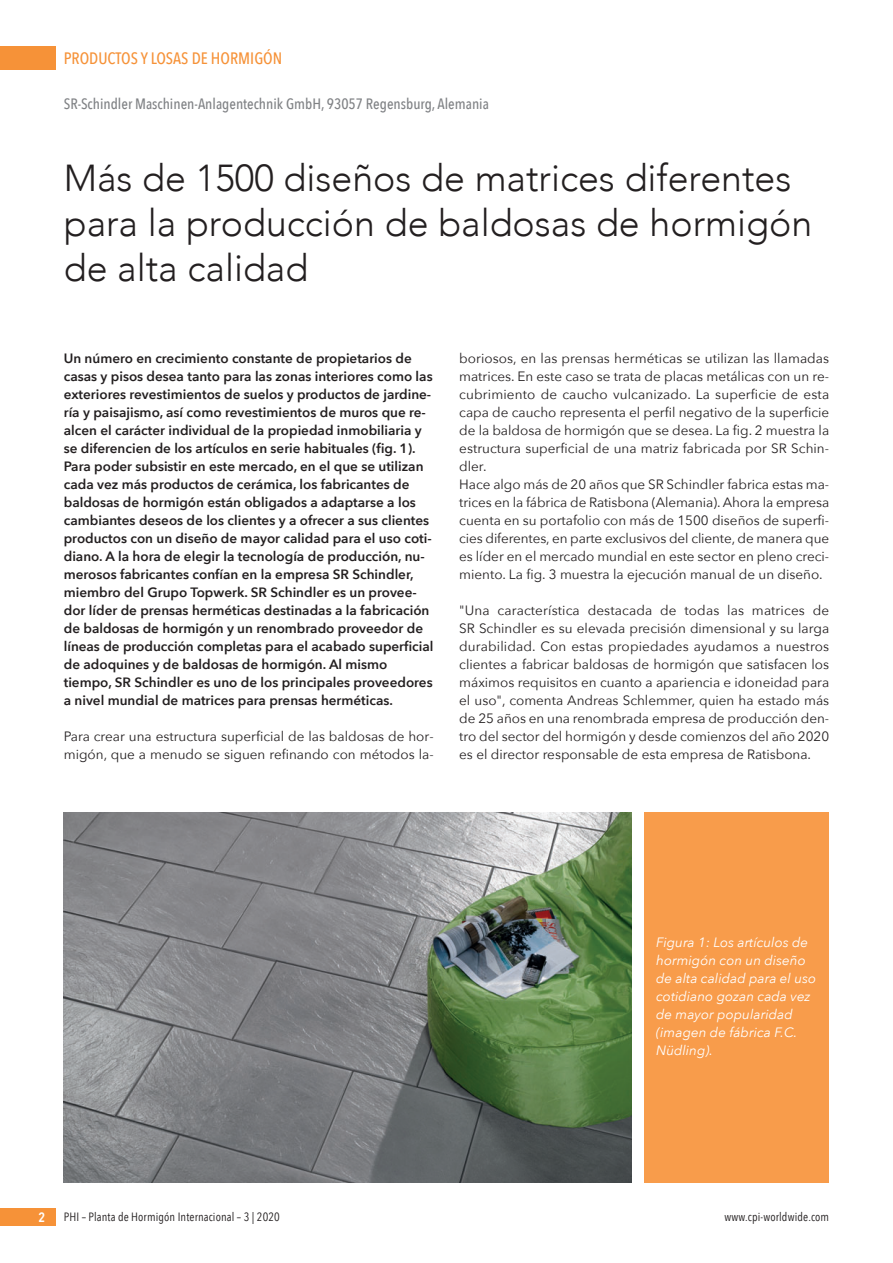
<style>
.page{position:relative;width:893px;height:1263px;background:#fff}
.page>*{position:absolute;margin:0;border:0;box-sizing:border-box;transform-origin:0 0}
.t1{font:300 37.5px/45px "Avenir";color:#231f20}
.t2{font:500 16.5px "Avenir Next Condensed";color:#f69238}
.t3{font:500 15px "Avenir Next Condensed";color:#808285}
.t4{font:13.5px/18px "Avenir Next";color:#231f20;text-align:justify}
.t5{font:600 13.5px/18px "Avenir Next";color:#231f20}
.t6{font:italic 13.5px/18px "Avenir Next";color:#fff}
.t7{font:600 13.5px "Avenir Next Condensed";color:#fff}
.t8{font:12px "Avenir Next Condensed";letter-spacing:.01em;color:#231f20}
</style>
<div class="page">
<div style="left:0;top:47px;width:55px;height:23px;background:#f69238"></div>
<div style="left:0;top:1208px;width:55px;height:18px;background:#f69238"></div>
<img style="left:64px;top:812px;width:567px;height:370px">
<div style="left:644px;top:812px;width:185px;height:370px;background:#f89c4b"></div>
<p class="t2" style="left:64px;top:47px;width:220px">PRODUCTOS Y LOSAS DE HORMIGÓN</p>
<p class="t3" style="left:64px;top:94px;width:427px">SR-Schindler Maschinen-Anlagentechnik GmbH, 93057 Regensburg, Alemania</p>
<p class="t1" style="left:64px;top:156px;width:750px">Más de 1500 diseños de matrices diferentes para la producción de baldosas de hormigón de alta calidad</p>
<p class="t5" style="left:64px;top:349px;width:371px">Un número en crecimiento constante de propietarios de casas y pisos desea tanto para las zonas interiores como las exteriores revestimientos de suelos y productos de jardine&shy;ría y paisajismo, así como revestimientos de muros que re&shy;alcen el carácter individual de la propiedad inmobiliaria y se diferencien de los artículos en serie habituales (fig. 1).<br>Para poder subsistir en este mercado, en el que se utilizan cada vez más productos de cerámica, los fabricantes de baldosas de hormigón están obligados a adaptarse a los cambiantes deseos de los clientes y a ofrecer a sus clientes productos con un diseño de mayor calidad para el uso coti&shy;diano. A la hora de elegir la tecnología de producción, nu&shy;merosos fabricantes confían en la empresa SR Schindler, miembro del Grupo Topwerk. SR Schindler es un provee&shy;dor líder de prensas herméticas destinadas a la fabricación de baldosas de hormigón y un renombrado proveedor de líneas de producción completas para el acabado superficial de adoquines y de baldosas de hormigón. Al mismo tiempo, SR Schindler es uno de los principales proveedores a nivel mundial de matrices para prensas herméticas.</p>
<p class="t4" style="left:64px;top:727px;width:371px">Para crear una estructura superficial de las baldosas de hor&shy;migón, que a menudo se siguen refinando con métodos la-</p>
<p class="t4" style="left:459px;top:349px;width:371px">boriosos, en las prensas herméticas se utilizan las llamadas matrices. En este caso se trata de placas metálicas con un re&shy;cubrimiento de caucho vulcanizado. La superficie de esta capa de caucho representa el perfil negativo de la superficie de la baldosa de hormigón que se desea. La fig. 2 muestra la estructura superficial de una matriz fabricada por SR Schin&shy;dler.</p>
<p class="t4" style="left:459px;top:475px;width:371px">Hace algo más de 20 años que SR Schindler fabrica estas ma&shy;trices en la fábrica de Ratisbona (Alemania). Ahora la empresa cuenta en su portafolio con más de 1500 diseños de superfi&shy;cies diferentes, en parte exclusivos del cliente, de manera que es líder en el mercado mundial en este sector en pleno creci&shy;miento. La fig. 3 muestra la ejecución manual de un diseño.</p>
<p class="t4" style="left:459px;top:601px;width:371px">"Una característica destacada de todas las matrices de SR Schindler es su elevada precisión dimensional y su larga durabilidad. Con estas propiedades ayudamos a nuestros clientes a fabricar baldosas de hormigón que satisfacen los máximos requisitos en cuanto a apariencia e idoneidad para el uso", comenta Andreas Schlemmer, quien ha estado más de 25 años en una renombrada empresa de producción den&shy;tro del sector del hormigón y desde comienzos del año 2020 es el director responsable de esta empresa de Ratisbona.</p>
<p class="t6" style="left:656px;top:934px;width:161px">Figura 1: Los artículos de hormigón con un diseño de alta calidad para el uso cotidiano gozan cada vez de mayor popularidad (imagen de fábrica F.C.<br>Nüdling).</p>
<p class="t7" style="left:39px;top:1208px;width:8px">2</p>
<p class="t8" style="left:64px;top:1209px;width:218px">PHI – Planta de Hormigón Internacional – 3 | 2020</p>
<p class="t8" style="left:725px;top:1209px;width:106px">www.cpi-worldwide.com</p>
</div>
